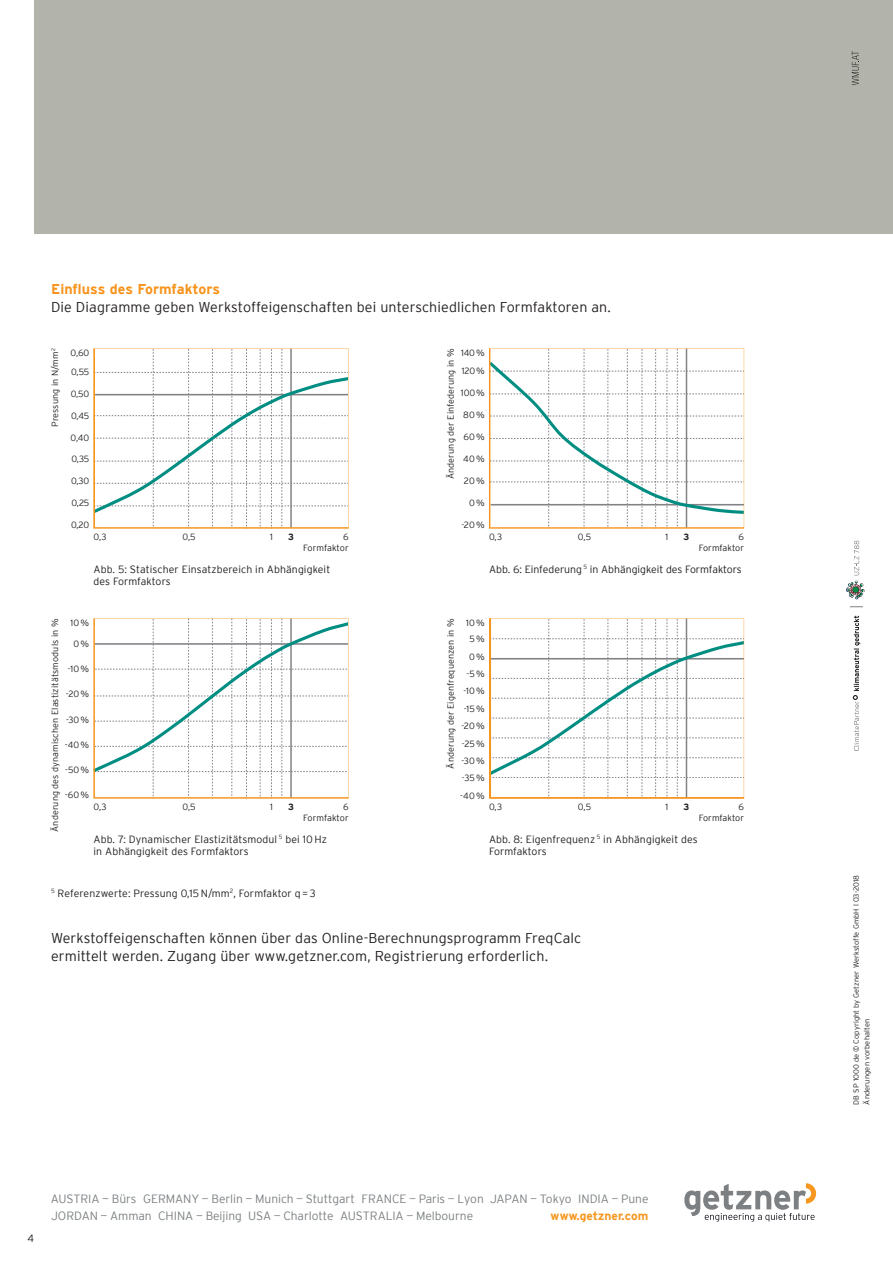
<style>
.page{position:relative;width:893px;height:1263px;background:#fff}
.page>*{position:absolute;margin:0;border:0;box-sizing:border-box;transform-origin:0 0}
.t1{font:300 14.25px/18px "Interstate";letter-spacing:.01em;color:#231f20}
.t2{font:700 14.25px "Interstate";letter-spacing:-.005em;color:#f7941d}
.t3{font:300 12px/17.4px "Interstate";letter-spacing:-.005em;color:#7c8083}
.t4{font:700 12px "Interstate";color:#f7971f}
.t5{font:300 10.5px/12px "Interstate";letter-spacing:.01em;color:#231f20}
.t6{font:300 9px/17.4px "Interstate";letter-spacing:.01em;color:#231f20;text-align:right}
.t7{font:700 9px "Interstate";color:#231f20}
.t8{font:300 7.5px/10.5px "Interstate";letter-spacing:.01em;color:#231f20}
</style>
<div class="page">
<div style="left:34px;top:0;width:859px;height:234px;background:#b2b3ab"></div>
<svg style="left:852px;top:51px;width:7px;height:34px"></svg>
<svg style="left:684px;top:1183px;width:132px;height:39px"></svg>
<svg style="left:744px;top:349px;width:1px;height:179px"></svg>
<svg style="left:489px;top:348px;width:255px;height:180px"></svg>
<svg style="left:94px;top:348px;width:255px;height:180px"></svg>
<svg style="left:94px;top:618px;width:255px;height:180px"></svg>
<svg style="left:744px;top:619px;width:1px;height:179px"></svg>
<svg style="left:490px;top:618px;width:254px;height:180px"></svg>
<svg style="left:853px;top:616px;width:7px;height:135px"></svg>
<svg style="left:846px;top:581px;width:18px;height:18px"></svg>
<svg style="left:850px;top:606px;width:13px;height:1px"></svg>
<svg style="left:854px;top:541px;width:5px;height:34px"></svg>
<h1 class="t2" style="left:51px;top:281px;width:170px">Einfluss des Formfaktors</h1>
<h1 class="t1" style="left:51px;top:299px;width:561px">Die Diagramme geben Werkstoffeigenschaften bei unterschiedlichen Formfaktoren an.</h1>
<p class="t6" style="left:47px;top:427px;width:80px;rotate:-90deg">Pressung in N/mm<sup>2</sup></p>
<p class="t6" style="left:442px;top:479px;width:132px;rotate:-90deg">Änderung der Einfederung in %</p>
<p class="t6" style="left:71px;top:343px;width:20px;line-height:19.5px;text-align:left">0,60<br>0,55</p>
<p class="t6" style="left:71px;top:385px;width:20px">0,50</p>
<p class="t6" style="left:71px;top:407px;width:20px">0,45</p>
<p class="t6" style="left:71px;top:429px;width:20px">0,40</p>
<p class="t6" style="left:71px;top:451px;width:19px">0,35</p>
<p class="t6" style="left:71px;top:472px;width:20px">0,30</p>
<p class="t6" style="left:72px;top:494px;width:19px">0,25</p>
<p class="t6" style="left:71px;top:516px;width:20px">0,20</p>
<p class="t6" style="left:461px;top:344px;width:25px;line-height:18px;text-align:left">140 %<br>120 %</p>
<p class="t6" style="left:461px;top:384px;width:25px">100 %</p>
<p class="t6" style="left:463px;top:406px;width:23px">80 %</p>
<p class="t6" style="left:463px;top:428px;width:23px">60 %</p>
<p class="t6" style="left:463px;top:450px;width:23px">40 %</p>
<p class="t6" style="left:464px;top:472px;width:22px">20 %</p>
<p class="t6" style="left:469px;top:494px;width:17px">0 %</p>
<p class="t6" style="left:461px;top:516px;width:25px">-20 %</p>
<p class="t6" style="left:94px;top:528px;width:15px">0,3</p>
<p class="t6" style="left:182px;top:528px;width:15px">0,5</p>
<p class="t6" style="left:270px;top:528px;width:4px">1</p>
<p class="t7" style="left:288px;top:533px;width:7px">3</p>
<p class="t6" style="left:303px;top:531px;width:47px;line-height:11.4px">6<br>Formfaktor</p>
<p class="t6" style="left:489px;top:528px;width:15px">0,3</p>
<p class="t6" style="left:578px;top:528px;width:15px">0,5</p>
<p class="t6" style="left:665px;top:528px;width:4px">1</p>
<p class="t7" style="left:683px;top:533px;width:7px">3</p>
<p class="t6" style="left:699px;top:531px;width:47px;line-height:11.4px">6<br>Formfaktor</p>
<p class="t5" style="left:94px;top:563px;width:238px">Abb. 5: Statischer Einsatzbereich in Abhängigkeit des Formfaktors</p>
<p class="t5" style="left:489px;top:563px;width:254px">Abb. 6: Einfederung <sup>5</sup> in Abhängigkeit des Formfaktors</p>
<p class="t6" style="left:47px;top:832px;width:215px;rotate:-90deg">Änderung des dynamischen Elastizitätsmoduls in %</p>
<p class="t6" style="left:442px;top:768px;width:152px;rotate:-90deg">Änderung der Eigenfrequenzen in %</p>
<p class="t6" style="left:466px;top:614px;width:20px;line-height:16.5px;text-align:center">10 %<br>5 %</p>
<p class="t6" style="left:460px;top:648px;width:26px">0 % -5 % -10 % -15 % -20 % -25 % -30 % -35 % -40 %</p>
<p class="t6" style="left:71px;top:614px;width:20px">10 %</p>
<p class="t6" style="left:74px;top:635px;width:17px">0 %</p>
<p class="t6" style="left:68px;top:660px;width:23px">-10 %</p>
<p class="t6" style="left:66px;top:686px;width:25px">-20 %</p>
<p class="t6" style="left:66px;top:711px;width:25px">-30 %</p>
<p class="t6" style="left:65px;top:736px;width:26px">-40 %</p>
<p class="t6" style="left:65px;top:761px;width:26px">-50 %</p>
<p class="t6" style="left:65px;top:786px;width:26px">-60 %</p>
<p class="t6" style="left:94px;top:798px;width:15px">0,3</p>
<p class="t6" style="left:182px;top:798px;width:15px">0,5</p>
<p class="t6" style="left:270px;top:798px;width:4px">1</p>
<p class="t7" style="left:288px;top:803px;width:7px">3</p>
<p class="t6" style="left:303px;top:801px;width:47px;line-height:11.4px">6<br>Formfaktor</p>
<p class="t6" style="left:489px;top:798px;width:15px">0,3</p>
<p class="t6" style="left:578px;top:798px;width:15px">0,5</p>
<p class="t6" style="left:665px;top:798px;width:4px">1</p>
<p class="t7" style="left:683px;top:803px;width:7px">3</p>
<p class="t6" style="left:699px;top:801px;width:47px;line-height:11.4px">6<br>Formfaktor</p>
<p class="t5" style="left:94px;top:833px;width:235px">Abb. 7: Dynamischer Elastizitätsmodul <sup>5</sup> bei 10 Hz in Abhängigkeit des Formfaktors</p>
<p class="t5" style="left:51px;top:887px;width:266px"><sup>5</sup> Referenzwerte: Pressung 0,15 N/mm<sup>2</sup>, Formfaktor q = 3</p>
<p class="t5" style="left:489px;top:833px;width:210px">Abb. 8: Eigenfrequenz <sup>5</sup> in Abhängigkeit des<br>Formfaktors</p>
<h1 class="t1" style="left:51px;top:929px;width:532px">Werkstoffeigenschaften können über das Online-Berechnungsprogramm FreqCalc ermittelt werden. Zugang über www.getzner.com, Registrierung erforderlich.</h1>
<p class="t5" style="left:28px;top:1232px;width:8px">4</p>
<h2 class="t3" style="left:51px;top:1190px;width:434px">AUSTRIA — Bürs GERMANY — Berlin — Munich — Stuttgart FRANCE — Paris — Lyon<br>JORDAN — Amman</h2>
<h2 class="t3" style="left:490px;top:1190px;width:160px">JAPAN — Tokyo INDIA — Pune</h2>
<h2 class="t3" style="left:158px;top:1207px;width:85px">CHINA — Beijing</h2>
<h2 class="t3" style="left:248px;top:1207px;width:87px">USA — Charlotte</h2>
<h2 class="t3" style="left:340px;top:1207px;width:134px">AUSTRALIA — Melbourne</h2>
<h2 class="t4" style="left:551px;top:1211px;width:99px">www.getzner.com</h2>
<p class="t8" style="left:851px;top:1104px;width:231px;rotate:-90deg">DB SP 1000 de © Copyright by Getzner Werkstoffe GmbH l 03-2018<br>Änderungen vorbehalten</p>
</div>
